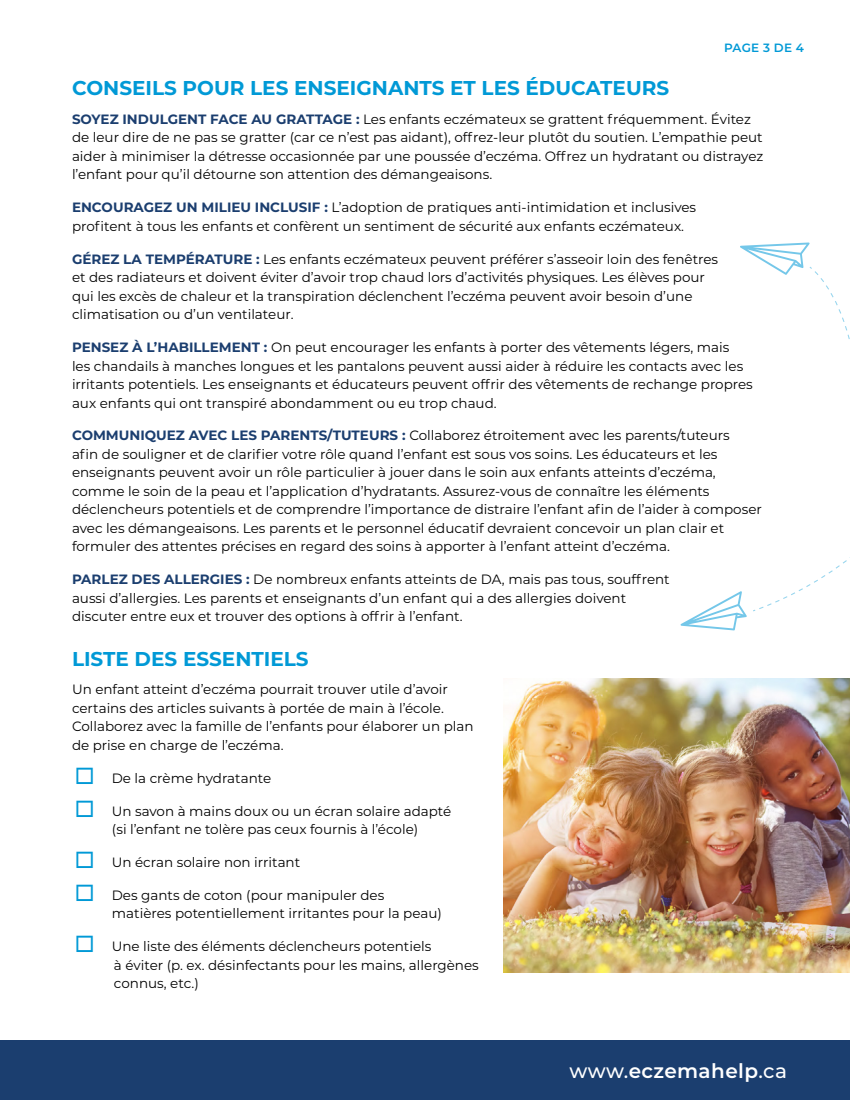
<style>
.page{position:relative;width:850px;height:1100px;background:#fff}
.page>*{position:absolute;margin:0;border:0;box-sizing:border-box;transform-origin:0 0}
.t1{font:700 20px "Montserrat";color:#0199d6}
.t2{font:600 20px "Montserrat";letter-spacing:.02em;color:#fff}
.t3{font:13.6px/18.4px "Montserrat";color:#000}
.t4{font:600 12px "Montserrat";letter-spacing:.015em;color:#0199d6}
.s1{font-weight:700;color:#1b3e6f}
.s2{font-size:42px;color:#0199d6}
.s3{font-weight:500}
</style>
<div class="page">
<div style="left:0;top:1040px;width:850px;height:60px;background:#1b3e6f"></div>
<img style="left:504px;top:679px;width:346px;height:294px">
<svg style="left:681px;top:242px;width:169px;height:388px"></svg>
<p class="t4" style="left:724px;top:39px;width:81px">PAGE 3 DE 4</p>
<h1 class="t1" style="left:72px;top:74px;width:599px">CONSEILS POUR LES ENSEIGNANTS ET LES ÉDUCATEURS</h1>
<p class="t3" style="left:72px;top:109px;width:693px"><span class="s1">SOYEZ INDULGENT FACE AU GRATTAGE :</span> Les enfants eczémateux se grattent fréquemment. Évitez de leur dire de ne pas se gratter (car ce n’est pas aidant), offrez-leur plutôt du soutien. L’empathie peut aider à minimiser la détresse occasionnée par une poussée d’eczéma. Offrez un hydratant ou distrayez l’enfant pour qu’il détourne son attention des démangeaisons.</p>
<p class="t3" style="left:72px;top:198px;width:626px"><span class="s1">ENCOURAGEZ UN MILIEU INCLUSIF :</span> L’adoption de pratiques anti-intimidation et inclusives profitent à tous les enfants et confèrent un sentiment de sécurité aux enfants eczémateux.</p>
<p class="t3" style="left:72px;top:249px;width:648px"><span class="s1">GÉREZ LA TEMPÉRATURE :</span> Les enfants eczémateux peuvent préférer s’asseoir loin des fenêtres et des radiateurs et doivent éviter d’avoir trop chaud lors d’activités physiques. Les élèves pour qui les excès de chaleur et la transpiration déclenchent l’eczéma peuvent avoir besoin d’une climatisation ou d’un ventilateur.</p>
<p class="t3" style="left:72px;top:338px;width:682px"><span class="s1">PENSEZ À L’HABILLEMENT :</span> On peut encourager les enfants à porter des vêtements légers, mais<br>les chandails à manches longues et les pantalons peuvent aussi aider à réduire les contacts avec les irritants potentiels. Les enseignants et éducateurs peuvent offrir des vêtements de rechange propres aux enfants qui ont transpiré abondamment ou eu trop chaud.</p>
<p class="t3" style="left:72px;top:426px;width:691px"><span class="s1">COMMUNIQUEZ AVEC LES PARENTS/TUTEURS :</span> Collaborez étroitement avec les parents/tuteurs<br>afin de souligner et de clarifier votre rôle quand l’enfant est sous vos soins. Les éducateurs et les enseignants peuvent avoir un rôle particulier à jouer dans le soin aux enfants atteints d’eczéma, comme le soin de la peau et l’application d’hydratants. Assurez-vous de connaître les éléments déclencheurs potentiels et de comprendre l’importance de distraire l’enfant afin de l’aider à composer avec les démangeaisons. Les parents et le personnel éducatif devraient concevoir un plan clair et formuler des attentes précises en regard des soins à apporter à l’enfant atteint d’eczéma.</p>
<p class="t3" style="left:72px;top:570px;width:599px"><span class="s1">PARLEZ DES ALLERGIES :</span> De nombreux enfants atteints de DA, mais pas tous, souffrent aussi d’allergies. Les parents et enseignants d’un enfant qui a des allergies doivent discuter entre eux et trouver des options à offrir à l’enfant.</p>
<h1 class="t1" style="left:72px;top:644px;width:238px">LISTE DES ESSENTIELS</h1>
<p class="t3" style="left:72px;top:680px;width:403px">Un enfant atteint d’eczéma pourrait trouver utile d’avoir certains des articles suivants à portée de main à l’école.<br>Collaborez avec la famille de l’enfants pour élaborer un plan de prise en charge de l’eczéma.</p>
<p class="t3" style="left:72px;top:768px;width:201px"><span class="s2">□</span> De la crème hydratante</p>
<p class="t3" style="left:72px;top:801px;width:381px;text-align:center"><span class="s2">□</span> Un savon à mains doux ou un écran solaire adapté (si l’enfant ne tolère pas ceux fournis à l’école)</p>
<p class="t3" style="left:72px;top:852px;width:230px"><span class="s2">□</span> Un écran solaire non irritant</p>
<p class="t3" style="left:112px;top:885px;width:331px;text-indent:-40px"><span class="s2">□</span> Des gants de coton (pour manipuler des matières potentiellement irritantes pour la peau)</p>
<p class="t3" style="left:114px;top:937px;width:366px;text-indent:-42px"><span class="s2">□</span> Une liste des éléments déclencheurs potentiels<br>à éviter (p. ex. désinfectants pour les mains, allergènes connus, etc.)</p>
<h1 class="t2" style="left:570px;top:1056px;width:219px"><span class="s3">www.</span>eczemahelp<span class="s3">.ca</span></h1>
</div>
